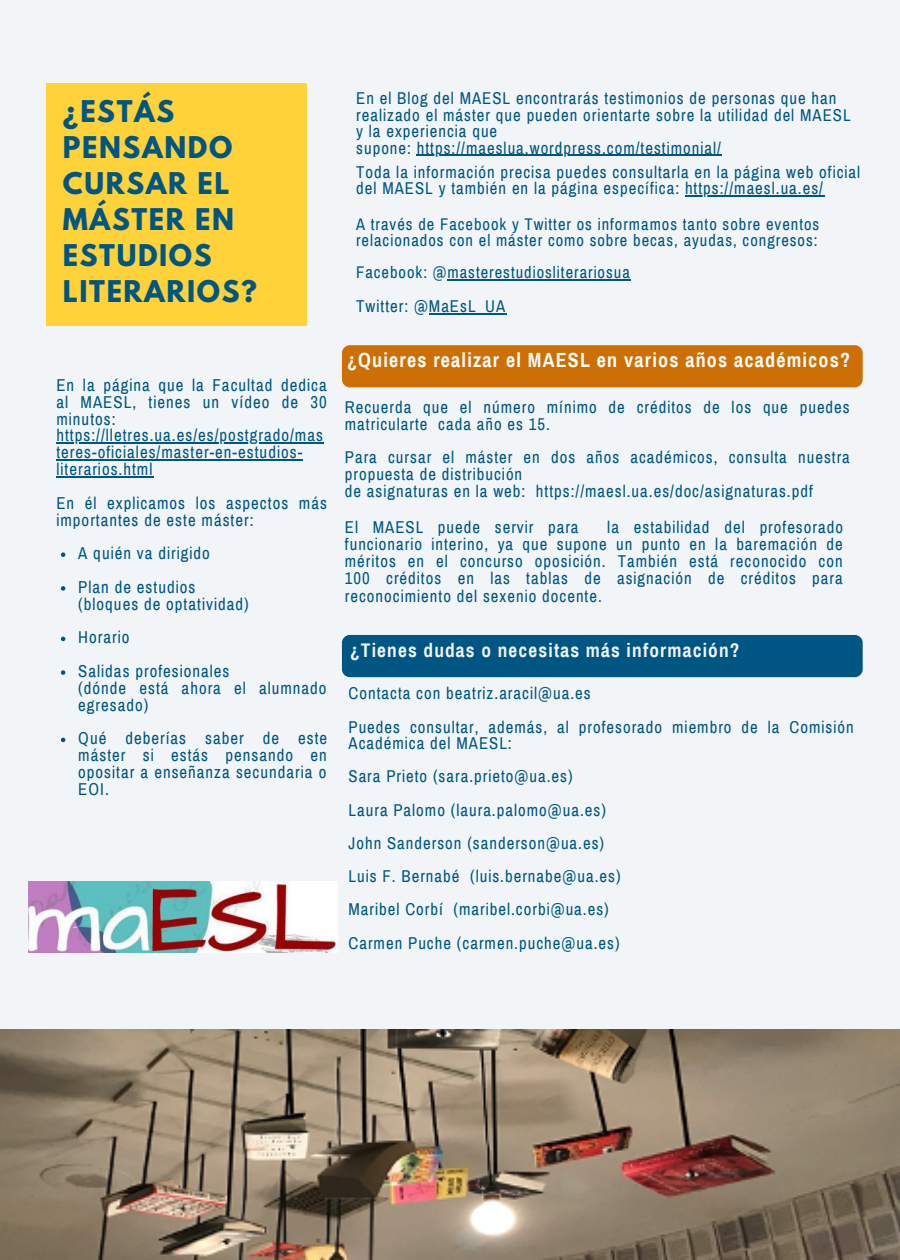
<style>
.page{position:relative;width:900px;height:1260px;background:#f1f5f8}
.page>*{position:absolute;margin:0;border:0;box-sizing:border-box;transform-origin:0 0}
.t1{font:700 26.5px/36px "League Spartan";letter-spacing:.06em;color:#005682}
.t2{font:700 20px "Archivo Narrow";letter-spacing:.06em;color:#fff}
.t3{font:700 19.25px "Archivo Narrow";letter-spacing:.06em;color:#f1f5f8}
.t4{font:16.75px/16.8px "Archivo Narrow";letter-spacing:.06em;color:#005682}
.t5{font:16.5px/16.2px "Archivo Narrow";letter-spacing:.06em;color:#005682}
</style>
<div class="page">
<div style="left:47px;top:84px;width:260px;height:241px;background:#ffd23a"></div>
<svg style="left:61px;top:552px;width:4px;height:5px"></svg>
<svg style="left:61px;top:586px;width:4px;height:5px"></svg>
<svg style="left:61px;top:637px;width:4px;height:4px"></svg>
<svg style="left:61px;top:670px;width:4px;height:5px"></svg>
<svg style="left:61px;top:738px;width:4px;height:4px"></svg>
<hr style="left:56px;top:442px;width:268px;height:2px;background:#005682">
<hr style="left:56px;top:459px;width:247px;height:1px;background:#005682">
<hr style="left:56px;top:476px;width:98px;height:1px;background:#005682">
<div style="left:342px;top:345px;width:521px;height:42px;background:#ce6f05;border-radius:8px"></div>
<img style="left:0;top:1029px;width:900px;height:231px">
<img style="left:28px;top:881px;width:310px;height:72px">
<div style="left:342px;top:635px;width:521px;height:42px;background:#005682;border-radius:8px"></div>
<hr style="left:685px;top:195px;width:139px;height:1px;background:#005682">
<hr style="left:417px;top:155px;width:305px;height:1px;background:#005682">
<hr style="left:429px;top:314px;width:77px;height:1px;background:#005682">
<hr style="left:448px;top:280px;width:183px;height:1px;background:#005682">
<h1 class="t1" style="left:63px;top:97px;width:196px">¿ESTÁS<br>PENSANDO<br>CURSAR EL<br>MÁSTER EN<br>ESTUDIOS<br>LITERARIOS?</h1>
<p class="t4" style="left:356px;top:90px;width:496px">En el Blog del MAESL encontrarás testimonios de personas que han realizado el máster que pueden orientarte sobre la utilidad del MAESL y la experiencia que<br>supone: https://maeslua.wordpress.com/testimonial/</p>
<p class="t4" style="left:356px;top:164px;width:506px">Toda la información precisa puedes consultarla en la página web oficial del MAESL y también en la página específica: https://maesl.ua.es/</p>
<p class="t5" style="left:356px;top:216px;width:465px">A través de Facebook y Twitter os informamos tanto sobre eventos relacionados con el máster como sobre becas, ayudas, congresos:</p>
<p class="t5" style="left:356px;top:265px;width:275px">Facebook: @masterestudiosliterariosua</p>
<p class="t4" style="left:356px;top:298px;width:151px">Twitter: @MaEsL_UA</p>
<p class="t2" style="left:347px;top:349px;width:504px">¿Quieres realizar el MAESL en varios años académicos?</p>
<p class="t4" style="left:56px;top:377px;width:272px">En la página que la Facultad dedica al MAESL, tienes un vídeo de 30 minutos: https://lletres.ua.es/es/postgrado/mas teres-oficiales/master-en-estudios&shy;literarios.html</p>
<p class="t4" style="left:56px;top:495px;width:272px">En él explicamos los aspectos más importantes de este máster:</p>
<p class="t4" style="left:345px;top:399px;width:506px">Recuerda que el número mínimo de créditos de los que puedes matricularte cada año es 15.</p>
<p class="t4" style="left:345px;top:449px;width:507px">Para cursar el máster en dos años académicos, consulta nuestra propuesta de distribución<br>de asignaturas en la web: https://maesl.ua.es/doc/asignaturas.pdf</p>
<p class="t4" style="left:345px;top:519px;width:500px;text-align:justify;text-indent:262px">la estabilidad del profesorado funcionario interino, ya que supone un punto en la baremación de méritos en el concurso oposición. También está reconocido con 100 créditos en las tablas de asignación de créditos para reconocimiento del sexenio docente.</p>
<p class="t4" style="left:345px;top:519px;width:235px">El MAESL puede servir para</p>
<p class="t4" style="left:78px;top:537px;width:133px;line-height:33.8px">A quién va dirigido<br>Plan de estudios</p>
<p class="t4" style="left:78px;top:621px;width:153px;line-height:33.8px">Horario<br>Salidas profesionales</p>
<p class="t4" style="left:78px;top:596px;width:172px">(bloques de optatividad)</p>
<p class="t3" style="left:350px;top:640px;width:391px">¿Tienes dudas o necesitas más información?</p>
<p class="t4" style="left:78px;top:680px;width:250px">(dónde está ahora el alumnado egresado)</p>
<p class="t4" style="left:349px;top:677px;width:507px;line-height:33.2px">Contacta con beatriz.aracil@ua.es<br>Puedes consultar, además, al profesorado miembro de la Comisión</p>
<p class="t4" style="left:349px;top:727px;width:274px;line-height:33.2px">Académica del MAESL:<br>Sara Prieto (sara.prieto@ua.es)<br>Laura Palomo (laura.palomo@ua.es)<br>John Sanderson (sanderson@ua.es)<br>Luis F. Bernabé (luis.bernabe@ua.es)<br>Maribel Corbí (maribel.corbi@ua.es)<br>Carmen Puche (carmen.puche@ua.es)</p>
<p class="t4" style="left:78px;top:730px;width:250px;text-align:justify">Qué deberías saber de este máster si estás pensando en opositar a enseñanza secundaria o EOI.</p>
</div>
